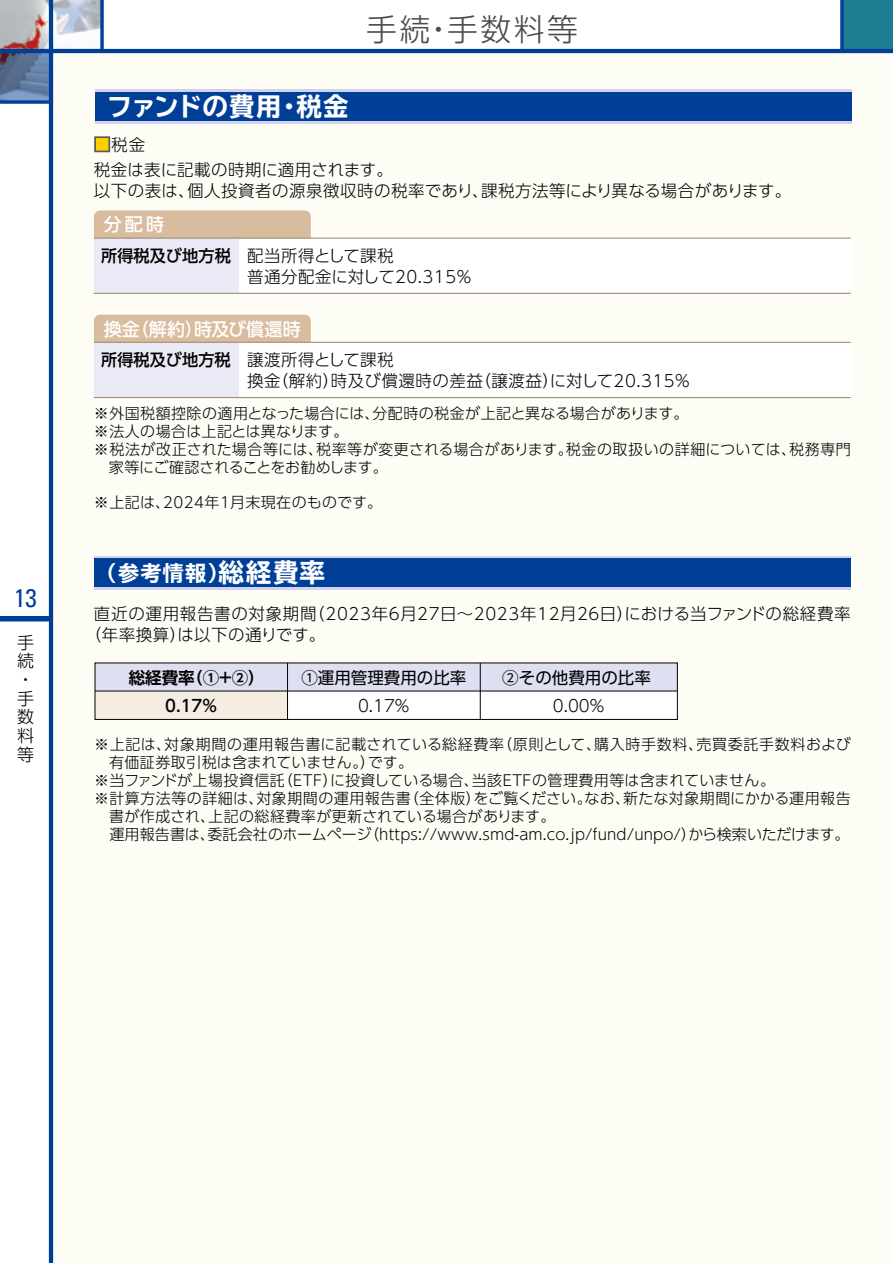
<style>
.page{position:relative;width:893px;height:1263px;background:#fff}
.page>*{position:absolute;margin:0;border:0;box-sizing:border-box;transform-origin:0 0}
.t1{font:300 30.9px "UD Shin Go Pro";letter-spacing:.08em;color:#4c4948}
.t2{font:700 expanded 25.5px "TBUD Go Std";color:#fff}
.t3{font:condensed 25.5px "Univers LT Std";color:#003f98}
.t4{font:700 expanded 21px "TBUD Go Std";color:#fff}
.t5{font:500 18px "UD Shin Go Pro";letter-spacing:.01em;color:#fff}
.t6{font:300 16.95px/18.8px "UD Shin Go Pro";color:#000}
.t7{font:300 16.5px/21px "UD Shin Go Pro";letter-spacing:.03em;color:#000}
.t8{font:16.5px "UD Shin Go Pro";color:#000}
.t9{font:700 16.5px "UD Shin Go Pro De";color:#000}
.t10{font:500 16.5px "UD Shin Go Pro";color:#000}
.t11{font:300 15px "UD Shin Go Pro";letter-spacing:.02em;color:#000}
.t12{font:300 15px "UD Shin Go Pro";letter-spacing:.045em;color:#000}
.t13{font:300 15px "UD Shin Go Pro";letter-spacing:-.01em;color:#000}
.s1{color:#fdd000}
.s2{font-weight:500}
.s3{font-size:25.5px}
</style>
<div class="page">
<img style="left:0;top:0;width:49px;height:49px">
<svg style="left:0;top:53px;width:49px;height:47px;background:#60779a"></svg>
<svg style="left:53px;top:0;width:47px;height:49px"></svg>
<svg style="left:0;top:100px;width:49px;height:4px"></svg>
<svg style="left:100px;top:0;width:4px;height:49px"></svg>
<div style="left:842px;top:0;width:51px;height:51px;background:#1d7c8f"></div>
<hr style="left:892px;top:0;width:1px;height:51px;background:#88c4d6">
<svg style="left:840px;top:0;width:4px;height:49px"></svg>
<div style="left:51px;top:51px;width:842px;height:1212px;background:#fdfcf5"></div>
<div style="left:0;top:616px;width:51px;height:5px;background:#003f98"></div>
<hr style="left:49px;top:0;width:4px;height:1263px;background:#003f98">
<hr style="left:0;top:49px;width:893px;height:4px;background:#003f98">
<hr style="left:95px;top:89px;width:757px;height:3px;background:#d2d3ea">
<hr style="left:95px;top:121px;width:757px;height:2px;background:#d2d3ea">
<div style="left:95px;top:92px;width:757px;height:29px;background:#003f98"></div>
<div style="left:94px;top:315px;width:217px;height:34px;background:#d9bb9e;border-radius:6px"></div>
<div style="left:94px;top:342px;width:757px;height:56px;background:#fff"></div>
<div style="left:94px;top:210px;width:217px;height:34px;background:#d9bb9e;border-radius:6px"></div>
<div style="left:94px;top:342px;width:145px;height:56px;background:#e9eaf5"></div>
<div style="left:94px;top:238px;width:757px;height:55px;background:#fff"></div>
<div style="left:94px;top:238px;width:145px;height:55px;background:#e9eaf5"></div>
<hr style="left:94px;top:342px;width:757px;height:1px;background:#9d8771">
<hr style="left:94px;top:293px;width:757px;height:1px;background:#9d8771">
<hr style="left:94px;top:238px;width:757px;height:1px;background:#9d8771">
<hr style="left:94px;top:397px;width:757px;height:1px;background:#9d8771">
<div style="left:94px;top:136px;width:16px;height:16px;border:2px solid #595757"></div>
<div style="left:95px;top:663px;width:582px;height:28px;background:#dedff0"></div>
<div style="left:95px;top:691px;width:582px;height:28px;background:#fff"></div>
<div style="left:95px;top:691px;width:193px;height:28px;background:#f5ece2"></div>
<div style="left:95px;top:663px;width:583px;height:57px;border:1px solid #000"></div>
<hr style="left:95px;top:691px;width:582px;height:1px;background:#000">
<hr style="left:287px;top:663px;width:1px;height:56px;background:#000">
<hr style="left:480px;top:663px;width:1px;height:56px;background:#000">
<hr style="left:94px;top:556px;width:757px;height:2px;background:#d2d3ea">
<hr style="left:94px;top:587px;width:757px;height:3px;background:#d2d3ea">
<div style="left:94px;top:558px;width:757px;height:29px;background:#003f98"></div>
<h2 class="t3" style="left:14px;top:582px;width:24px">13</h2>
<p class="t6" style="left:17px;top:632px;width:18px">手続・手数料等</p>
<h1 class="t1" style="left:366px;top:4px;width:213px">手続・手数料等</h1>
<h2 class="t2" style="left:107px;top:92px;width:244px">ファンドの費用・税金</h2>
<p class="t7" style="left:94px;top:133px;width:53px"><span class="s1">■</span>税金</p>
<p class="t7" style="left:94px;top:159px;width:699px">税金は表に記載の時期に適用されます。<br>以下の表は、個人投資者の源泉徴収時の税率であり、課税方法等により異なる場合があります。</p>
<p class="t5" style="left:104px;top:210px;width:62px">分配時</p>
<p class="t7" style="left:247px;top:244px;width:227px;text-indent:-146px"><span class="s2">所得税及び地方税</span> 配当所得として課税<br>普通分配金に対して20.315％</p>
<p class="t5" style="left:104px;top:314px;width:199px">換金（解約）時及び償還時</p>
<p class="t7" style="left:247px;top:348px;width:445px;text-indent:-146px"><span class="s2">所得税及び地方税</span> 譲渡所得として課税<br>換金（解約）時及び償還時の差益（譲渡益）に対して20.315％</p>
<p class="t11" style="left:94px;top:401px;width:596px">※外国税額控除の適用となった場合には、分配時の税金が上記と異なる場合があります。</p>
<p class="t11" style="left:94px;top:419px;width:256px">※法人の場合は上記とは異なります。</p>
<p class="t11" style="left:94px;top:437px;width:758px">※税法が改正された場合等には、税率等が変更される場合があります。税金の取扱いの詳細については、税務専門</p>
<p class="t13" style="left:109px;top:455px;width:280px">家等にご確認されることをお勧めします。</p>
<p class="t11" style="left:94px;top:490px;width:290px">※上記は、2024年1月末現在のものです。</p>
<h3 class="t4" style="left:96px;top:561px;width:230px">（参考情報）<span class="s3">総経費率</span></h3>
<p class="t7" style="left:85px;top:602px;width:767px;text-indent:9px">直近の運用報告書の対象期間（2023年6月27日～2023年12月26日）における当ファンドの総経費率（年率換算）は以下の通りです。</p>
<p class="t9" style="left:129px;top:664px;width:138px">総経費率（①+②）</p>
<p class="t8" style="left:301px;top:664px;width:167px">①運用管理費用の比率</p>
<p class="t8" style="left:502px;top:664px;width:150px">②その他費用の比率</p>
<p class="t10" style="left:165px;top:693px;width:53px">0.17%</p>
<p class="t7" style="left:358px;top:695px;width:53px">0.17%</p>
<p class="t7" style="left:553px;top:695px;width:53px">0.00%</p>
<p class="t12" style="left:94px;top:732px;width:758px">※上記は、対象期間の運用報告書に記載されている総経費率（原則として、購入時手数料、売買委託手数料および</p>
<p class="t11" style="left:109px;top:750px;width:306px">有価証券取引税は含まれていません。）です。</p>
<p class="t11" style="left:94px;top:768px;width:682px">※当ファンドが上場投資信託（ETF）に投資している場合、当該ETFの管理費用等は含まれていません。</p>
<p class="t11" style="left:94px;top:786px;width:758px">※計算方法等の詳細は、対象期間の運用報告書（全体版）をご覧ください。なお、新たな対象期間にかかる運用報告</p>
<p class="t11" style="left:109px;top:804px;width:448px">書が作成され、上記の総経費率が更新されている場合があります。</p>
<p class="t11" style="left:109px;top:822px;width:742px">運用報告書は、委託会社のホームページ（https://www.smd-am.co.jp/fund/unpo/）から検索いただけます。</p>
</div>
